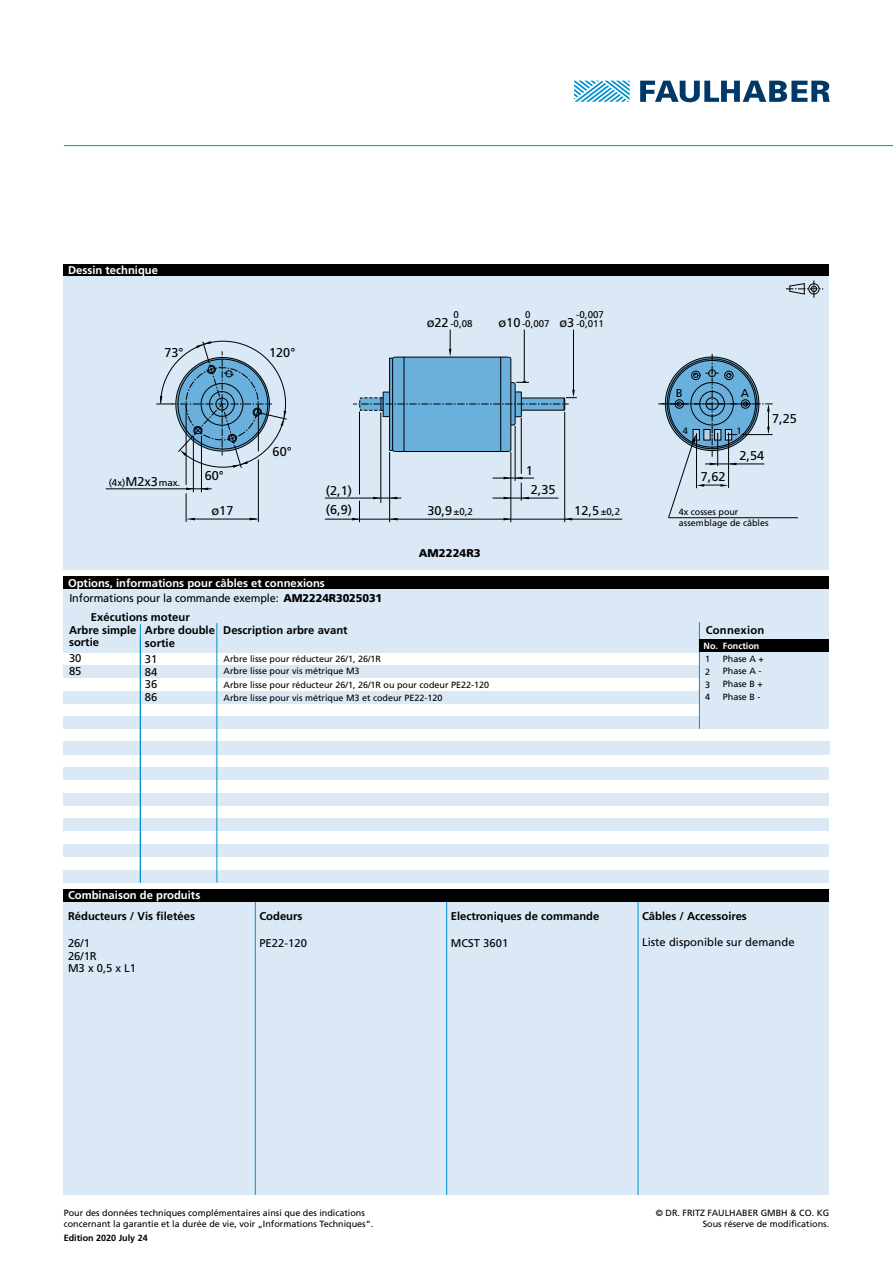
<style>
.page{position:relative;width:893px;height:1263px;background:#fff}
.page>*{position:absolute;margin:0;border:0;box-sizing:border-box;transform-origin:0 0}
.t1{font:12.75px "Frutiger LT";color:#000}
.t2{font:11.4px "Frutiger LT";color:#000}
.t3{font:700 11.25px/12.8px "Frutiger LT";color:#000}
.t4{font:11.25px/12.8px "Frutiger LT";color:#000}
.t5{font:700 11.25px "Frutiger LT";color:#fff}
.t6{font:700 11.25px "Frutiger LT";letter-spacing:.02em;color:#000}
.t7{font:900 11.25px "Frutiger LT";color:#000}
.t8{font:9.75px "Frutiger LT";color:#000}
.t9{font:9.15px "Frutiger LT";color:#000}
.t10{font:9px/12.8px "Frutiger LT";color:#000}
.t11{font:700 9px "Frutiger LT";color:#000}
.t12{font:700 9px "Frutiger LT";color:#fff}
.s1{font-size:12.75px}
.s2{font-size:9.75px}
.s3{font-weight:900}
</style>
<div class="page">
<div style="left:64px;top:901px;width:765px;height:294px;background:#dbe8f5"></div>
<hr style="left:255px;top:901px;width:1px;height:294px;background:#0091cf">
<hr style="left:638px;top:901px;width:1px;height:294px;background:#0091cf">
<hr style="left:446px;top:901px;width:1px;height:294px;background:#0091cf">
<svg style="left:574px;top:81px;width:56px;height:21px"></svg>
<svg style="left:640px;top:81px;width:190px;height:21px"></svg>
<div style="left:64px;top:264px;width:765px;height:12px;background:#000"></div>
<div style="left:64px;top:889px;width:765px;height:12px;background:#000"></div>
<div style="left:64px;top:276px;width:765px;height:294px;background:#dbe8f5"></div>
<div style="left:64px;top:576px;width:765px;height:13px;background:#000"></div>
<hr style="left:64px;top:145px;width:829px;height:1px;background:#0091cf">
<svg style="left:786px;top:280px;width:37px;height:18px"></svg>
<hr style="left:381px;top:412px;width:1px;height:91px;background:#000">
<hr style="left:106px;top:489px;width:106px;height:1px;background:#000">
<hr style="left:201px;top:435px;width:1px;height:57px;background:#000">
<hr style="left:193px;top:436px;width:1px;height:56px;background:#000">
<hr style="left:195px;top:519px;width:62px;height:1px;background:#000">
<hr style="left:258px;top:459px;width:1px;height:63px;background:#000">
<hr style="left:186px;top:404px;width:1px;height:81px;background:#000">
<svg style="left:186px;top:487px;width:9px;height:35px"></svg>
<hr style="left:564px;top:412px;width:1px;height:110px;background:#000">
<hr style="left:492px;top:498px;width:66px;height:1px;background:#000">
<hr style="left:515px;top:426px;width:1px;height:55px;background:#000">
<hr style="left:325px;top:519px;width:297px;height:1px;background:#000">
<hr style="left:511px;top:452px;width:1px;height:70px;background:#000">
<hr style="left:389px;top:452px;width:1px;height:70px;background:#000">
<hr style="left:492px;top:478px;width:42px;height:1px;background:#000">
<hr style="left:521px;top:418px;width:1px;height:56px;background:#000">
<svg style="left:503px;top:477px;width:26px;height:24px"></svg>
<svg style="left:353px;top:330px;width:224px;height:122px"></svg>
<hr style="left:359px;top:411px;width:1px;height:83px;background:#000">
<svg style="left:352px;top:501px;width:8px;height:21px"></svg>
<hr style="left:325px;top:498px;width:76px;height:1px;background:#000">
<hr style="left:669px;top:517px;width:129px;height:1px;background:#000">
<svg style="left:658px;top:354px;width:115px;height:164px"></svg>
<svg style="left:156px;top:340px;width:131px;height:134px"></svg>
<div style="left:64px;top:716px;width:765px;height:13px;background:#dbe8f5"></div>
<div style="left:64px;top:589px;width:765px;height:55px;background:#dbe8f5"></div>
<div style="left:64px;top:640px;width:765px;height:12px;background:#dbe8f5"></div>
<div style="left:64px;top:741px;width:765px;height:13px;background:#dbe8f5"></div>
<div style="left:64px;top:767px;width:765px;height:13px;background:#dbe8f5"></div>
<div style="left:64px;top:793px;width:765px;height:12px;background:#dbe8f5"></div>
<div style="left:64px;top:665px;width:765px;height:13px;background:#dbe8f5"></div>
<div style="left:64px;top:818px;width:765px;height:13px;background:#dbe8f5"></div>
<div style="left:64px;top:691px;width:765px;height:12px;background:#dbe8f5"></div>
<div style="left:64px;top:844px;width:765px;height:12px;background:#dbe8f5"></div>
<div style="left:64px;top:870px;width:765px;height:12px;background:#dbe8f5"></div>
<hr style="left:217px;top:623px;width:1px;height:259px;background:#0091cf">
<div style="left:699px;top:634px;width:130px;height:84px;background:#dbe8f5"></div>
<hr style="left:699px;top:622px;width:1px;height:107px;background:#0091cf">
<div style="left:699px;top:639px;width:130px;height:13px;background:#000"></div>
<hr style="left:140px;top:624px;width:1px;height:258px;background:#0091cf">
<p class="t5" style="left:68px;top:264px;width:91px">Dessin technique</p>
<h1 class="t1" style="left:164px;top:345px;width:21px">73°</h1>
<h1 class="t1" style="left:269px;top:345px;width:28px">120°</h1>
<p class="t8" style="left:109px;top:476px;width:73px">(4x)<span class="s1">M2x3</span>max.</p>
<h1 class="t1" style="left:205px;top:468px;width:21px">60°</h1>
<h1 class="t1" style="left:273px;top:444px;width:21px">60°</h1>
<h1 class="t1" style="left:326px;top:483px;width:28px">(2,1)</h1>
<p class="t8" style="left:454px;top:309px;width:7px">0</p>
<p class="t8" style="left:427px;top:318px;width:47px"><span class="s1">ø22</span> -0,08</p>
<p class="t8" style="left:525px;top:309px;width:7px">0</p>
<p class="t8" style="left:576px;top:309px;width:29px">-0,007</p>
<p class="t8" style="left:498px;top:318px;width:107px"><span class="s1">ø10</span> -0,007 <span class="s1">ø3</span> -0,011</p>
<h1 class="t1" style="left:526px;top:463px;width:9px">1</h1>
<h1 class="t1" style="left:531px;top:482px;width:26px">2,35</h1>
<h1 class="t1" style="left:326px;top:502px;width:28px">(6,9)</h1>
<h1 class="t1" style="left:212px;top:503px;width:23px">ø17</h1>
<h1 class="t1" style="left:574px;top:503px;width:26px">12,5</h1>
<h1 class="t1" style="left:427px;top:503px;width:47px">30,9<span class="s2">±0,2</span></h1>
<p class="t8" style="left:601px;top:505px;width:21px">±0,2</p>
<p class="t5" style="left:68px;top:576px;width:258px">Options, informations pour câbles et connexions</p>
<p class="t4" style="left:69px;top:592px;width:314px">Informations pour la commande exemple: <span class="s3">AM2224R3025031</span></p>
<p class="t3" style="left:69px;top:611px;width:122px;text-indent:22px">Exécutions moteur<br>Arbre simple<br>sortie</p>
<p class="t3" style="left:145px;top:624px;width:72px">Arbre double sortie</p>
<p class="t3" style="left:223px;top:624px;width:126px">Description arbre avant</p>
<p class="t7" style="left:419px;top:546px;width:63px">AM2224R3</p>
<p class="t4" style="left:69px;top:652px;width:14px">30<br>85</p>
<p class="t4" style="left:145px;top:652px;width:14px;text-align:justify">31<br>84<br>36<br>86</p>
<p class="t10" style="left:224px;top:652px;width:159px">Arbre lisse pour réducteur 26/1, 26/1R<br>Arbre lisse pour vis métrique M3</p>
<p class="t10" style="left:224px;top:678px;width:267px">Arbre lisse pour réducteur 26/1, 26/1R ou pour codeur PE22-120<br>Arbre lisse pour vis métrique M3 et codeur PE22-120</p>
<p class="t2" style="left:676px;top:386px;width:8px">B</p>
<p class="t2" style="left:741px;top:386px;width:10px">A</p>
<p class="t9" style="left:683px;top:426px;width:7px">4</p>
<p class="t9" style="left:737px;top:426px;width:7px">1</p>
<h1 class="t1" style="left:701px;top:469px;width:26px">7,62</h1>
<h1 class="t1" style="left:739px;top:448px;width:26px">2,54</h1>
<h1 class="t1" style="left:772px;top:411px;width:26px">7,25</h1>
<p class="t10" style="left:679px;top:506px;width:91px;line-height:10.8px">4x cosses pour assemblage de câbles</p>
<p class="t6" style="left:706px;top:623px;width:60px">Connexion</p>
<p class="t12" style="left:723px;top:641px;width:38px">Fonction</p>
<p class="t12" style="left:704px;top:641px;width:16px">No.</p>
<p class="t10" style="left:705px;top:653px;width:7px;text-align:justify">1<br>2<br>3<br>4</p>
<p class="t10" style="left:723px;top:652px;width:42px">Phase A +<br>Phase A -<br>Phase B +<br>Phase B -</p>
<p class="t5" style="left:68px;top:889px;width:134px">Combinaison de produits</p>
<p class="t3" style="left:68px;top:909px;width:129px">Réducteurs / Vis filetées</p>
<p class="t3" style="left:259px;top:909px;width:45px">Codeurs</p>
<p class="t3" style="left:451px;top:909px;width:150px">Electroniques de commande</p>
<p class="t3" style="left:642px;top:909px;width:106px">Câbles / Accessoires</p>
<p class="t4" style="left:68px;top:936px;width:70px">26/1<br>26/1R<br>M3 x 0,5 x L1</p>
<p class="t4" style="left:259px;top:936px;width:49px">PE22-120</p>
<p class="t4" style="left:451px;top:936px;width:59px">MCST 3601</p>
<p class="t4" style="left:642px;top:936px;width:154px">Liste disponible sur demande</p>
<p class="t10" style="left:64px;top:1208px;width:311px;line-height:10.8px">Pour des données techniques complémentaires ainsi que des indications concernant la garantie et la durée de vie, voir „Informations Techniques“.</p>
<p class="t10" style="left:656px;top:1208px;width:175px;line-height:10.8px;text-align:right">© DR. FRITZ FAULHABER GMBH &amp; CO. KG<br>Sous réserve de modifications.</p>
<p class="t11" style="left:64px;top:1233px;width:86px">Edition 2020 July 24</p>
</div>
